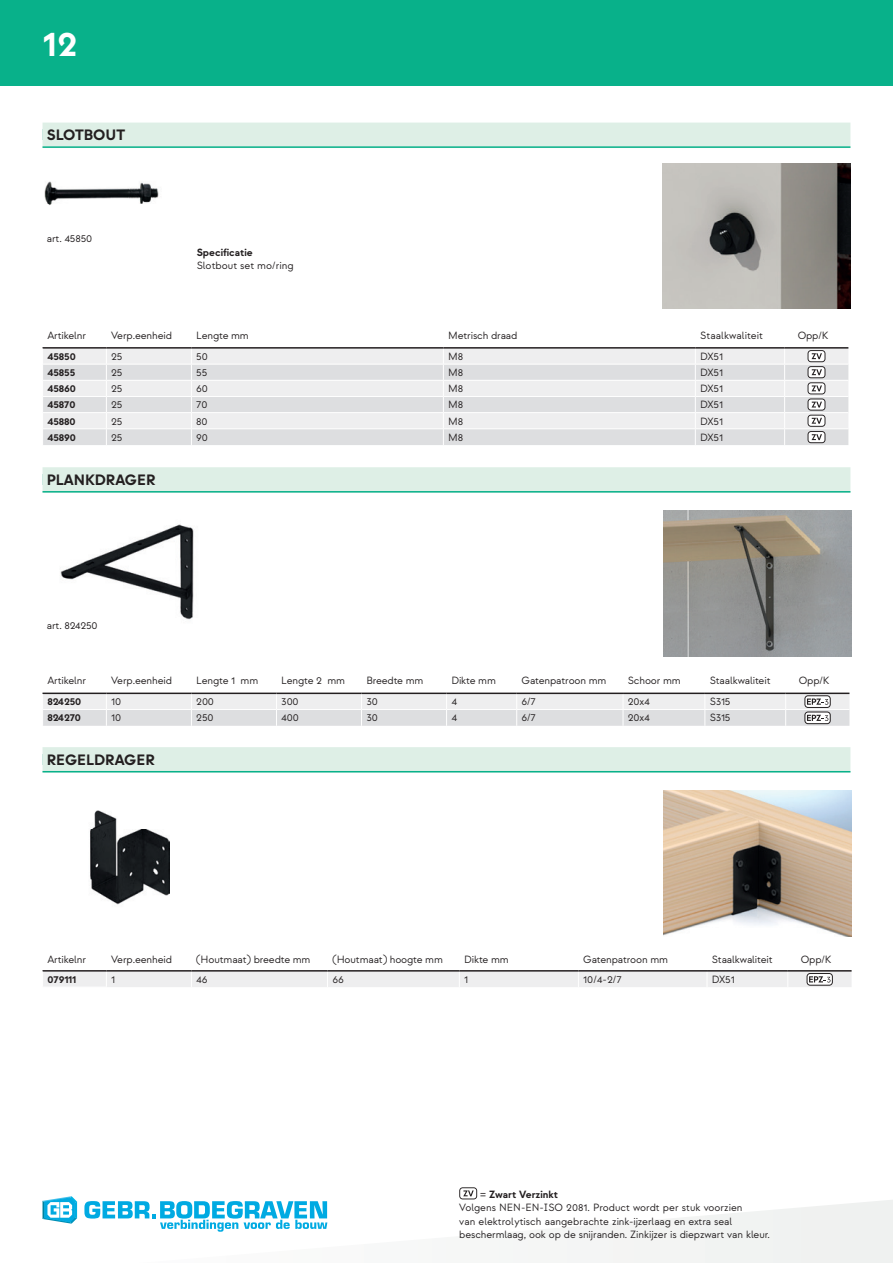
<style>
.page{position:relative;width:893px;height:1263px;background:#fff}
.page>*{position:absolute;margin:0;border:0;box-sizing:border-box;transform-origin:0 0}
.t1{font:700 36px "Strawford";color:#fff}
.t2{font:700 15px "Strawford";color:#231f20}
.t3{font:10.5px/13.5px "Strawford";letter-spacing:-.015em;color:#231f20}
.t4{font:700 10.5px "Strawford";letter-spacing:-.015em;color:#231f20}
.s1{font-size:12px}
.s2{font-weight:700}
</style>
<div class="page">
<img style="left:60px;top:524px;width:134px;height:96px">
<img style="left:90px;top:810px;width:80px;height:95px">
<div style="left:43px;top:467px;width:807px;height:26px;background:#deefe6"></div>
<hr style="left:43px;top:491px;width:807px;height:1px;background:#08b18a">
<div style="left:43px;top:747px;width:807px;height:26px;background:#deefe6"></div>
<hr style="left:43px;top:771px;width:807px;height:1px;background:#08b18a">
<img style="left:663px;top:511px;width:188px;height:145px">
<img style="left:663px;top:791px;width:188px;height:145px">
<svg style="left:42px;top:692px;width:807px;height:34px"></svg>
<svg style="left:42px;top:970px;width:810px;height:17px"></svg>
<svg style="left:327px;top:1199px;width:566px;height:64px"></svg>
<img style="left:44px;top:181px;width:115px;height:24px">
<div style="left:43px;top:123px;width:807px;height:25px;background:#deefe6"></div>
<hr style="left:43px;top:146px;width:807px;height:2px;background:#08b18a">
<div style="left:43px;top:349px;width:805px;height:15px;background:#eeeeef"></div>
<svg style="left:43px;top:365px;width:805px;height:80px;fill:#dddee0"></svg>
<hr style="left:106px;top:380px;width:85px;height:1px;background:#fff">
<hr style="left:191px;top:380px;width:252px;height:1px;background:#fff">
<hr style="left:443px;top:380px;width:252px;height:1px;background:#fff">
<hr style="left:695px;top:380px;width:90px;height:1px;background:#fff">
<hr style="left:785px;top:380px;width:63px;height:1px;background:#fff">
<hr style="left:106px;top:396px;width:85px;height:1px;background:#fff">
<hr style="left:191px;top:396px;width:252px;height:1px;background:#fff">
<hr style="left:443px;top:396px;width:252px;height:1px;background:#fff">
<hr style="left:695px;top:396px;width:90px;height:1px;background:#fff">
<hr style="left:785px;top:396px;width:63px;height:1px;background:#fff">
<hr style="left:106px;top:412px;width:85px;height:1px;background:#fff">
<hr style="left:191px;top:412px;width:252px;height:1px;background:#fff">
<hr style="left:443px;top:412px;width:252px;height:1px;background:#fff">
<hr style="left:695px;top:412px;width:90px;height:1px;background:#fff">
<hr style="left:785px;top:412px;width:63px;height:1px;background:#fff">
<hr style="left:106px;top:428px;width:85px;height:1px;background:#fff">
<svg style="left:106px;top:349px;width:1px;height:96px"></svg>
<hr style="left:191px;top:428px;width:252px;height:1px;background:#fff">
<svg style="left:191px;top:349px;width:1px;height:96px"></svg>
<hr style="left:443px;top:428px;width:252px;height:1px;background:#fff">
<svg style="left:443px;top:349px;width:1px;height:96px"></svg>
<hr style="left:695px;top:428px;width:90px;height:1px;background:#fff">
<svg style="left:695px;top:349px;width:1px;height:96px"></svg>
<hr style="left:785px;top:428px;width:63px;height:1px;background:#fff">
<svg style="left:784px;top:349px;width:1px;height:96px"></svg>
<hr style="left:43px;top:347px;width:63px;height:2px;background:#231f20">
<hr style="left:106px;top:347px;width:85px;height:2px;background:#231f20">
<hr style="left:191px;top:347px;width:252px;height:2px;background:#231f20">
<hr style="left:443px;top:347px;width:252px;height:2px;background:#231f20">
<hr style="left:695px;top:347px;width:90px;height:2px;background:#231f20">
<hr style="left:785px;top:347px;width:63px;height:2px;background:#231f20">
<hr style="left:43px;top:380px;width:63px;height:1px;background:#fff">
<hr style="left:43px;top:396px;width:63px;height:1px;background:#fff">
<hr style="left:43px;top:412px;width:63px;height:1px;background:#fff">
<hr style="left:43px;top:428px;width:63px;height:1px;background:#fff">
<svg style="left:807px;top:350px;width:18px;height:93px"></svg>
<img style="left:663px;top:164px;width:187px;height:145px">
<div style="left:0;top:0;width:893px;height:85px;background:#08b18a"></div>
<svg style="left:43px;top:1196px;width:34px;height:28px"></svg>
<svg style="left:84px;top:1201px;width:243px;height:31px"></svg>
<svg style="left:459px;top:1187px;width:18px;height:12px"></svg>
<h1 class="t1" style="left:43px;top:21px;width:36px">12</h1>
<h2 class="t2" style="left:47px;top:126px;width:80px">SLOTBOUT</h2>
<p class="t3" style="left:47px;top:232px;width:47px">art. 45850</p>
<p class="t4" style="left:197px;top:246px;width:58px">Specificatie</p>
<p class="t3" style="left:197px;top:259px;width:99px">Slotbout set mo/ring</p>
<p class="t3" style="left:47px;top:329px;width:40px">Artikelnr</p>
<p class="t3" style="left:111px;top:329px;width:62px">Verp.eenheid</p>
<p class="t3" style="left:196px;top:329px;width:54px">Lengte mm</p>
<p class="t3" style="left:448px;top:329px;width:71px">Metrisch draad</p>
<p class="t3" style="left:700px;top:329px;width:64px">Staalkwaliteit</p>
<p class="t3" style="left:798px;top:329px;width:32px">Opp/K</p>
<p class="t4" style="left:47px;top:350px;width:30px">45850</p>
<p class="t3" style="left:111px;top:350px;width:13px">25</p>
<p class="t3" style="left:196px;top:350px;width:13px">50</p>
<p class="t3" style="left:448px;top:350px;width:17px">M8</p>
<p class="t3" style="left:700px;top:350px;width:25px">DX51</p>
<p class="t4" style="left:47px;top:366px;width:29px">45855</p>
<p class="t3" style="left:111px;top:366px;width:13px">25</p>
<p class="t3" style="left:196px;top:366px;width:13px">55</p>
<p class="t3" style="left:448px;top:366px;width:17px">M8</p>
<p class="t3" style="left:700px;top:366px;width:25px">DX51</p>
<p class="t4" style="left:47px;top:382px;width:30px">45860</p>
<p class="t3" style="left:111px;top:382px;width:13px">25</p>
<p class="t3" style="left:196px;top:382px;width:13px">60</p>
<p class="t3" style="left:448px;top:382px;width:17px">M8</p>
<p class="t3" style="left:700px;top:382px;width:25px">DX51</p>
<p class="t4" style="left:47px;top:398px;width:29px">45870</p>
<p class="t3" style="left:111px;top:398px;width:13px">25</p>
<p class="t3" style="left:196px;top:398px;width:13px">70</p>
<p class="t3" style="left:448px;top:398px;width:17px">M8</p>
<p class="t3" style="left:700px;top:398px;width:25px">DX51</p>
<p class="t4" style="left:47px;top:414px;width:30px">45880</p>
<p class="t3" style="left:111px;top:414px;width:13px">25</p>
<p class="t3" style="left:196px;top:414px;width:13px">80</p>
<p class="t3" style="left:448px;top:414px;width:17px">M8</p>
<p class="t3" style="left:700px;top:414px;width:25px">DX51</p>
<p class="t4" style="left:47px;top:431px;width:30px">45890</p>
<p class="t3" style="left:111px;top:431px;width:13px">25</p>
<p class="t3" style="left:196px;top:431px;width:13px">90</p>
<p class="t3" style="left:448px;top:431px;width:17px">M8</p>
<p class="t3" style="left:700px;top:431px;width:25px">DX51</p>
<h2 class="t2" style="left:47px;top:471px;width:110px">PLANKDRAGER</h2>
<p class="t3" style="left:47px;top:619px;width:52px">art. 824250</p>
<p class="t3" style="left:47px;top:674px;width:40px">Artikelnr</p>
<p class="t3" style="left:111px;top:674px;width:62px">Verp.eenheid</p>
<p class="t3" style="left:196px;top:674px;width:63px">Lengte 1 mm</p>
<p class="t3" style="left:281px;top:674px;width:65px">Lengte 2 mm</p>
<p class="t3" style="left:366px;top:674px;width:59px">Breedte mm</p>
<p class="t3" style="left:451px;top:674px;width:46px">Dikte mm</p>
<p class="t3" style="left:522px;top:674px;width:86px">Gatenpatroon mm</p>
<p class="t3" style="left:628px;top:674px;width:54px">Schoor mm</p>
<p class="t3" style="left:710px;top:674px;width:62px">Staalkwaliteit</p>
<p class="t3" style="left:799px;top:674px;width:32px">Opp/K</p>
<p class="t4" style="left:47px;top:695px;width:35px">824250</p>
<p class="t3" style="left:111px;top:695px;width:12px">10</p>
<p class="t3" style="left:196px;top:695px;width:19px">200</p>
<p class="t3" style="left:281px;top:695px;width:19px">300</p>
<p class="t3" style="left:366px;top:695px;width:13px">30</p>
<p class="t3" style="left:451px;top:695px;width:7px">4</p>
<p class="t3" style="left:522px;top:695px;width:16px">6/7</p>
<p class="t3" style="left:628px;top:695px;width:23px">20x4</p>
<p class="t3" style="left:710px;top:695px;width:22px">S315</p>
<p class="t4" style="left:47px;top:711px;width:35px">824270</p>
<p class="t3" style="left:111px;top:711px;width:12px">10</p>
<p class="t3" style="left:196px;top:711px;width:19px">250</p>
<p class="t3" style="left:281px;top:711px;width:19px">400</p>
<p class="t3" style="left:366px;top:711px;width:13px">30</p>
<p class="t3" style="left:451px;top:711px;width:7px">4</p>
<p class="t3" style="left:522px;top:711px;width:16px">6/7</p>
<p class="t3" style="left:628px;top:711px;width:23px">20x4</p>
<p class="t3" style="left:710px;top:711px;width:22px">S315</p>
<h2 class="t2" style="left:47px;top:751px;width:109px">REGELDRAGER</h2>
<p class="t3" style="left:47px;top:953px;width:40px">Artikelnr</p>
<p class="t3" style="left:111px;top:953px;width:62px">Verp.eenheid</p>
<p class="t3" style="left:196px;top:953px;width:116px">(Houtmaat) breedte mm</p>
<p class="t3" style="left:332px;top:953px;width:112px">(Houtmaat) hoogte mm</p>
<p class="t3" style="left:464px;top:953px;width:46px">Dikte mm</p>
<p class="t3" style="left:583px;top:953px;width:86px">Gatenpatroon mm</p>
<p class="t3" style="left:712px;top:953px;width:62px">Staalkwaliteit</p>
<p class="t3" style="left:801px;top:953px;width:32px">Opp/K</p>
<p class="t4" style="left:47px;top:973px;width:30px">079111</p>
<p class="t3" style="left:111px;top:973px;width:6px">1</p>
<p class="t3" style="left:196px;top:973px;width:13px">46</p>
<p class="t3" style="left:332px;top:973px;width:13px">66</p>
<p class="t3" style="left:464px;top:973px;width:6px">1</p>
<p class="t3" style="left:583px;top:973px;width:40px">10/4-2/7</p>
<p class="t3" style="left:712px;top:973px;width:25px">DX51</p>
<p class="t3" style="left:459px;top:1188px;width:312px;text-indent:21px"><span class="s1">=</span> <span class="s2">Zwart Verzinkt<br></span>Volgens NEN-EN-ISO 2081. Product wordt per stuk voorzien<br>van elektrolytisch aangebrachte zink-ijzerlaag en extra seal beschermlaag, ook op de snijranden. Zinkijzer is diepzwart van kleur.</p>
</div>
